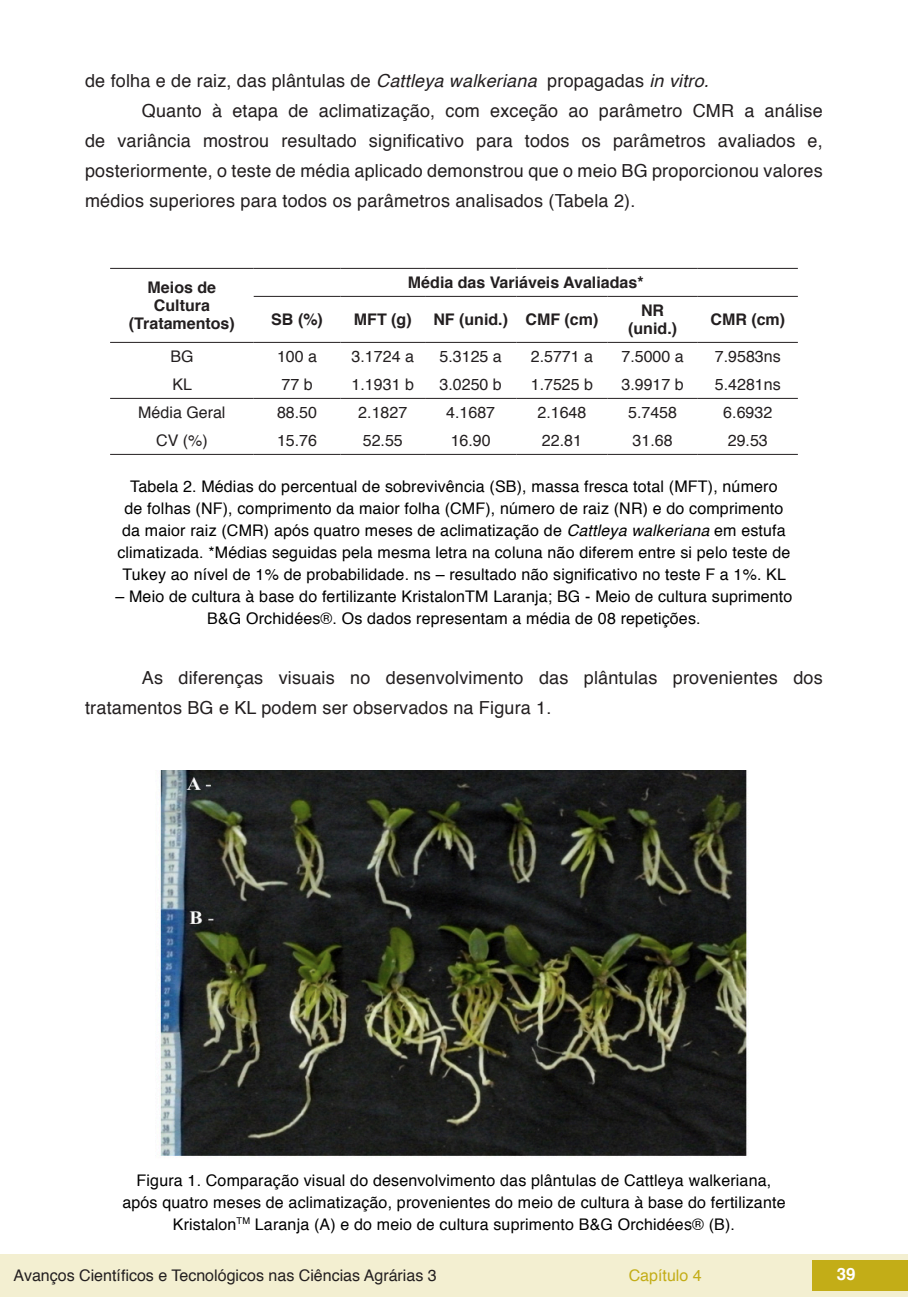
<style>
.page{position:relative;width:908px;height:1304px;background:#fff}
.page>*{position:absolute;margin:0;border:0;box-sizing:border-box;transform-origin:0 0}
.txt{font:18px/30px "Helvetica";letter-spacing:.01em;color:#231f20;text-align:justify}
.t1{font:700 16.8px "Helvetica";color:#fff}
.info_tab_graf_imag{font:16px/22px "Helvetica";letter-spacing:.01em;color:#000;text-align:center}
.tab_txt_centro{font:16px "Helvetica";color:#231f20}
.tab_txt_centro-2{font:700 16px/18px "Helvetica";color:#231f20;text-align:center}
.t2{font:16px "Helvetica";color:#c3ad17}
.s1{font-style:italic}
</style>
<div class="page">
<div style="left:0;top:1254px;width:906px;height:43px;background:#f3efd1"></div>
<div style="left:812px;top:1261px;width:95px;height:30px;background:#c3ad17"></div>
<hr style="left:110px;top:268px;width:143px;height:1px;background:#231f20">
<hr style="left:110px;top:342px;width:143px;height:1px;background:#231f20">
<hr style="left:253px;top:268px;width:87px;height:1px;background:#231f20">
<hr style="left:340px;top:268px;width:85px;height:1px;background:#231f20">
<hr style="left:425px;top:268px;width:91px;height:1px;background:#231f20">
<hr style="left:516px;top:268px;width:91px;height:1px;background:#231f20">
<hr style="left:607px;top:268px;width:90px;height:1px;background:#231f20">
<hr style="left:697px;top:268px;width:100px;height:1px;background:#231f20">
<hr style="left:253px;top:296px;width:87px;height:1px;background:#231f20">
<hr style="left:340px;top:296px;width:85px;height:1px;background:#231f20">
<hr style="left:425px;top:296px;width:91px;height:1px;background:#231f20">
<hr style="left:516px;top:296px;width:91px;height:1px;background:#231f20">
<hr style="left:607px;top:296px;width:90px;height:1px;background:#231f20">
<hr style="left:697px;top:296px;width:100px;height:1px;background:#231f20">
<hr style="left:253px;top:342px;width:87px;height:1px;background:#231f20">
<hr style="left:340px;top:342px;width:85px;height:1px;background:#231f20">
<hr style="left:425px;top:342px;width:91px;height:1px;background:#231f20">
<hr style="left:516px;top:342px;width:91px;height:1px;background:#231f20">
<hr style="left:607px;top:342px;width:90px;height:1px;background:#231f20">
<hr style="left:697px;top:342px;width:100px;height:1px;background:#231f20">
<hr style="left:110px;top:398px;width:143px;height:1px;background:#231f20">
<hr style="left:253px;top:398px;width:87px;height:1px;background:#231f20">
<hr style="left:340px;top:398px;width:85px;height:1px;background:#231f20">
<hr style="left:425px;top:398px;width:91px;height:1px;background:#231f20">
<hr style="left:516px;top:398px;width:91px;height:1px;background:#231f20">
<hr style="left:607px;top:398px;width:90px;height:1px;background:#231f20">
<hr style="left:697px;top:398px;width:100px;height:1px;background:#231f20">
<hr style="left:110px;top:454px;width:143px;height:1px;background:#231f20">
<hr style="left:253px;top:454px;width:87px;height:1px;background:#231f20">
<hr style="left:340px;top:454px;width:85px;height:1px;background:#231f20">
<hr style="left:425px;top:454px;width:91px;height:1px;background:#231f20">
<hr style="left:516px;top:454px;width:91px;height:1px;background:#231f20">
<hr style="left:607px;top:454px;width:90px;height:1px;background:#231f20">
<hr style="left:697px;top:454px;width:100px;height:1px;background:#231f20">
<img style="left:160px;top:770px;width:587px;height:386px">
<p class="txt" style="left:85px;top:66px;width:625px">de folha e de raiz, das plântulas de <span class="s1">Cattleya walkeriana</span> propagadas <span class="s1">in vitro.</span></p>
<p class="txt" style="left:85px;top:96px;width:738px;text-indent:57px">Quanto à etapa de aclimatização, com exceção ao parâmetro CMR a análise de variância mostrou resultado significativo para todos os parâmetros avaliados e, posteriormente, o teste de média aplicado demonstrou que o meio BG proporcionou valores médios superiores para todos os parâmetros analisados (Tabela 2).</p>
<p class="tab_txt_centro-2" style="left:129px;top:279px;width:107px">Meios de<br>Cultura (Tratamentos)</p>
<p class="tab_txt_centro-2" style="left:408px;top:274px;width:237px">Média das Variáveis Avaliadas*</p>
<p class="tab_txt_centro-2" style="left:271px;top:311px;width:53px">SB (%)</p>
<p class="tab_txt_centro-2" style="left:354px;top:311px;width:59px">MFT (g)</p>
<p class="tab_txt_centro-2" style="left:433px;top:311px;width:76px">NF (unid.)</p>
<p class="tab_txt_centro-2" style="left:525px;top:311px;width:74px">CMF (cm)</p>
<p class="tab_txt_centro-2" style="left:628px;top:302px;width:50px">NR (unid.)</p>
<p class="tab_txt_centro-2" style="left:710px;top:311px;width:76px">CMR (cm)</p>
<p class="tab_txt_centro" style="left:170px;top:344px;width:25px">BG</p>
<p class="tab_txt_centro" style="left:277px;top:344px;width:42px">100 a</p>
<p class="tab_txt_centro" style="left:351px;top:344px;width:64px">3.1724 a</p>
<p class="tab_txt_centro" style="left:439px;top:344px;width:64px">5.3125 a</p>
<p class="tab_txt_centro" style="left:530px;top:344px;width:64px">2.5771 a</p>
<p class="tab_txt_centro" style="left:621px;top:344px;width:64px">7.5000 a</p>
<p class="tab_txt_centro" style="left:714px;top:344px;width:67px">7.9583ns</p>
<p class="tab_txt_centro" style="left:172px;top:372px;width:21px">KL</p>
<p class="tab_txt_centro" style="left:281px;top:372px;width:33px">77 b</p>
<p class="tab_txt_centro" style="left:351px;top:372px;width:64px">1.1931 b</p>
<p class="tab_txt_centro" style="left:439px;top:372px;width:64px">3.0250 b</p>
<p class="tab_txt_centro" style="left:530px;top:372px;width:64px">1.7525 b</p>
<p class="tab_txt_centro" style="left:621px;top:372px;width:64px">3.9917 b</p>
<p class="tab_txt_centro" style="left:714px;top:372px;width:67px">5.4281ns</p>
<p class="tab_txt_centro" style="left:138px;top:400px;width:89px">Média Geral</p>
<p class="tab_txt_centro" style="left:277px;top:400px;width:42px">88.50</p>
<p class="tab_txt_centro" style="left:358px;top:400px;width:50px">2.1827</p>
<p class="tab_txt_centro" style="left:446px;top:400px;width:50px">4.1687</p>
<p class="tab_txt_centro" style="left:537px;top:400px;width:50px">2.1648</p>
<p class="tab_txt_centro" style="left:628px;top:400px;width:50px">5.7458</p>
<p class="tab_txt_centro" style="left:723px;top:400px;width:50px">6.6932</p>
<p class="tab_txt_centro" style="left:156px;top:428px;width:53px">CV (%)</p>
<p class="tab_txt_centro" style="left:277px;top:428px;width:42px">15.76</p>
<p class="tab_txt_centro" style="left:362px;top:428px;width:42px">52.55</p>
<p class="tab_txt_centro" style="left:450px;top:428px;width:42px">16.90</p>
<p class="tab_txt_centro" style="left:541px;top:428px;width:42px">22.81</p>
<p class="tab_txt_centro" style="left:632px;top:428px;width:42px">31.68</p>
<p class="tab_txt_centro" style="left:727px;top:428px;width:42px">29.53</p>
<p class="info_tab_graf_imag" style="left:117px;top:475px;width:674px">Tabela 2. Médias do percentual de sobrevivência (SB), massa fresca total (MFT), número<br>de folhas (NF), comprimento da maior folha (CMF), número de raiz (NR) e do comprimento da maior raiz (CMR) após quatro meses de aclimatização de <span class="s1">Cattleya walkeriana</span> em estufa climatizada. *Médias seguidas pela mesma letra na coluna não diferem entre si pelo teste de Tukey ao nível de 1% de probabilidade. ns – resultado não significativo no teste F a 1%. KL</p>
<p class="info_tab_graf_imag" style="left:115px;top:585px;width:678px">– Meio de cultura à base do fertilizante KristalonTM Laranja; BG - Meio de cultura suprimento<br>B&amp;G Orchidées®. Os dados representam a média de 08 repetições.</p>
<p class="txt" style="left:85px;top:663px;width:738px;text-indent:57px">As diferenças visuais no desenvolvimento das plântulas provenientes dos tratamentos BG e KL podem ser observados na Figura 1.</p>
<p class="info_tab_graf_imag" style="left:122px;top:1169px;width:664px">Figura 1. Comparação visual do desenvolvimento das plântulas de Cattleya walkeriana, após quatro meses de aclimatização, provenientes do meio de cultura à base do fertilizante<br>Kristalon<sup>TM</sup> Laranja (A) e do meio de cultura suprimento B&amp;G Orchidées® (B).</p>
<p class="tab_txt_centro" style="left:14px;top:1263px;width:424px">Avanços Científicos e Tecnológicos nas Ciências Agrárias 3</p>
<p class="t2" style="left:628px;top:1263px;width:74px">Capítulo 4</p>
<p class="t1" style="left:836px;top:1261px;width:20px">39</p>
</div>
